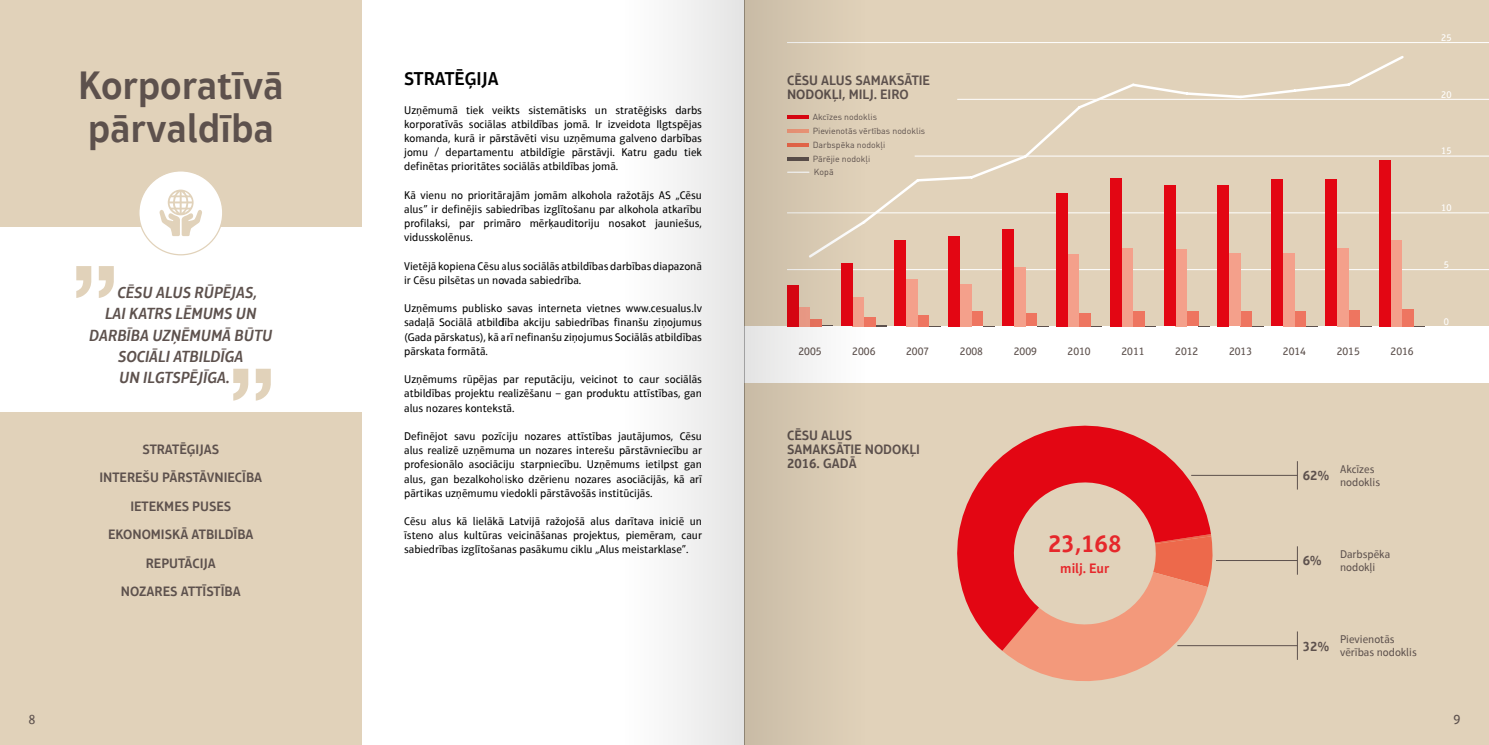
<style>
.page{position:relative;width:1489px;height:745px;background:#fff}
.page>*{position:absolute;margin:0;border:0;box-sizing:border-box;transform-origin:0 0}
.t1{font:600 40px/42.5px "Aptifer Sans Com";color:#5d514d}
.t2{font:600 25px "Aptifer Sans Com";color:#e6272b}
.t3{font:600 18.75px "Aptifer Sans Com";color:#000}
.t4{font:italic 600 16.25px "Aptifer Sans Com";color:#5d514d}
.t5{font:600 13.75px/14.1px "Aptifer Sans Com";color:#5d514d}
.t6{font:600 13.75px "Aptifer Sans Com";color:#e6272b}
.t7{font:13.75px "Aptifer Sans Com";color:#5d514d}
.t8{font:11.25px/14.1px "Aptifer Sans Com";color:#000;text-align:justify}
.t9{font:11.25px/12.5px "Aptifer Sans Com";color:#5d514d}
.t10{font:10px "Aptifer Sans Com";color:#fff}
.t11{font:8.75px/13.8px "DIN Pro";color:#5d514d}
</style>
<div class="page">
<div style="left:0;top:0;width:361px;height:744px;background:#e1d2ba"></div>
<div style="left:744px;top:0;width:744px;height:744px;background:#e1d2ba"></div>
<div style="left:744px;top:326px;width:744px;height:57px;background:#fff"></div>
<hr style="left:787px;top:269px;width:701px;height:1px;background:#fff">
<hr style="left:787px;top:212px;width:701px;height:1px;background:#fff">
<hr style="left:914px;top:156px;width:574px;height:1px;background:#fff">
<hr style="left:957px;top:99px;width:531px;height:1px;background:#fff">
<hr style="left:787px;top:42px;width:701px;height:1px;background:#fff">
<svg style="left:985px;top:425px;width:225px;height:225px;fill:#e30613"></svg>
<svg style="left:1002px;top:477px;width:211px;height:204px"></svg>
<svg style="left:1296px;top:461px;width:1px;height:28px"></svg>
<hr style="left:1191px;top:475px;width:106px;height:1px;background:#5d514d">
<svg style="left:1296px;top:547px;width:1px;height:27px"></svg>
<hr style="left:1215px;top:560px;width:82px;height:1px;background:#5d514d">
<svg style="left:1296px;top:632px;width:1px;height:27px"></svg>
<hr style="left:1177px;top:645px;width:120px;height:1px;background:#5d514d">
<div style="left:1025px;top:313px;width:11px;height:13px;background:#ee7560"></div>
<div style="left:1013px;top:267px;width:12px;height:59px;background:#f4a08b"></div>
<div style="left:1002px;top:229px;width:11px;height:97px;background:#e30613"></div>
<svg style="left:1090px;top:326px;width:12px;height:1px"></svg>
<div style="left:1079px;top:313px;width:11px;height:13px;background:#ee7560"></div>
<div style="left:1067px;top:254px;width:12px;height:72px;background:#f4a08b"></div>
<div style="left:1056px;top:193px;width:11px;height:133px;background:#e30613"></div>
<div style="left:1132px;top:311px;width:12px;height:15px;background:#ee7560"></div>
<div style="left:1121px;top:248px;width:11px;height:78px;background:#f4a08b"></div>
<div style="left:1109px;top:178px;width:12px;height:148px;background:#e30613"></div>
<div style="left:1186px;top:311px;width:12px;height:15px;background:#ee7560"></div>
<div style="left:1175px;top:249px;width:11px;height:77px;background:#f4a08b"></div>
<div style="left:1163px;top:185px;width:12px;height:141px;background:#e30613"></div>
<div style="left:1240px;top:311px;width:12px;height:15px;background:#ee7560"></div>
<div style="left:1228px;top:253px;width:12px;height:73px;background:#f4a08b"></div>
<div style="left:1217px;top:185px;width:11px;height:141px;background:#e30613"></div>
<svg style="left:1305px;top:326px;width:12px;height:1px"></svg>
<div style="left:1294px;top:311px;width:11px;height:15px;background:#ee7560"></div>
<div style="left:1282px;top:253px;width:12px;height:73px;background:#f4a08b"></div>
<div style="left:1271px;top:179px;width:11px;height:147px;background:#e30613"></div>
<svg style="left:1359px;top:326px;width:12px;height:1px"></svg>
<div style="left:1348px;top:309px;width:11px;height:17px;background:#ee7560"></div>
<div style="left:1336px;top:248px;width:12px;height:78px;background:#f4a08b"></div>
<div style="left:1325px;top:179px;width:11px;height:147px;background:#e30613"></div>
<div style="left:1401px;top:309px;width:12px;height:17px;background:#ee7560"></div>
<div style="left:1390px;top:240px;width:11px;height:86px;background:#f4a08b"></div>
<div style="left:1378px;top:160px;width:12px;height:166px;background:#e30613"></div>
<svg style="left:985px;top:56px;width:420px;height:204px"></svg>
<div style="left:0;top:227px;width:372px;height:184px;background:#fff"></div>
<svg style="left:76px;top:266px;width:38px;height:32px"></svg>
<svg style="left:233px;top:368px;width:38px;height:32px"></svg>
<div style="left:139px;top:171px;width:84px;height:83px;background:#fff;border-radius:50%"></div>
<svg style="left:159px;top:189px;width:43px;height:47px"></svg>
<div style="left:503px;top:0;width:241px;height:744px;background:linear-gradient(to right,#fff,#ebebeb)"></div>
<svg style="left:745px;top:0;width:240px;height:744px"></svg>
<hr style="left:744px;top:0;width:1px;height:744px;background:#ccc">
<h1 class="t1" style="left:78px;top:64px;width:207px">KORPORATĪVĀ<br>PĀRVALDĪBA</h1>
<h3 class="t4" style="left:117px;top:283px;width:141px">CĒSU ALUS RŪPĒJAS,</h3>
<h3 class="t4" style="left:105px;top:304px;width:153px">LAI KATRS LĒMUMS UN</h3>
<h3 class="t4" style="left:89px;top:325px;width:184px">DARBĪBA UZŅĒMUMĀ BŪTU</h3>
<h3 class="t4" style="left:118px;top:346px;width:127px">SOCIĀLI ATBILDĪGA</h3>
<h3 class="t4" style="left:119px;top:368px;width:112px">UN ILGTSPĒJĪGA.</h3>
<p class="t5" style="left:142px;top:442px;width:16px">STRATĒĢIJAS</p>
<p class="t5" style="left:99px;top:470px;width:13px">INTEREŠU</p>
<p class="t5" style="left:162px;top:470px;width:9px">PĀRSTĀVNIECĪBA</p>
<p class="t5" style="left:130px;top:498px;width:13px">IETEKMES</p>
<p class="t5" style="left:192px;top:498px;width:9px">PUSES</p>
<p class="t5" style="left:108px;top:527px;width:17px">EKONOMISKĀ</p>
<p class="t5" style="left:192px;top:527px;width:8px">ATBILDĪBA</p>
<p class="t5" style="left:146px;top:555px;width:16px">REPUTĀCIJA</p>
<p class="t5" style="left:121px;top:584px;width:18px">NOZARES</p>
<p class="t5" style="left:181px;top:584px;width:8px">ATTĪSTĪBA</p>
<h3 class="t3" style="left:404px;top:68px;width:96px">STRATĒĢIJA</h3>
<p class="t8" style="left:404px;top:103px;width:299px">Uzņēmumā tiek veikts sistemātisks un stratēģisks darbs korporatīvās sociālas atbildības jomā. Ir izveidota Ilgtspējas komanda, kurā ir pārstāvēti visu uzņēmuma galveno darbības jomu / departamentu atbildīgie pārstāvji. Katru gadu tiek definētas prioritātes sociālās atbildības jomā.</p>
<p class="t8" style="left:404px;top:188px;width:299px">Kā vienu no prioritārajām jomām alkohola ražotājs AS „Cēsu alus” ir definējis sabiedrības izglītošanu par alkohola atkarību profilaksi, par primāro mērķauditoriju nosakot jauniešus, vidusskolēnus.</p>
<p class="t8" style="left:404px;top:258px;width:299px">Vietējā kopiena Cēsu alus sociālās atbildības darbības diapazonā ir Cēsu pilsētas un novada sabiedrība.</p>
<p class="t8" style="left:404px;top:301px;width:299px">Uzņēmums publisko savas interneta vietnes www.cesualus.lv sadaļā Sociālā atbildība akciju sabiedrības finanšu ziņojumus (Gada pārskatus), kā arī nefinanšu ziņojumus Sociālās atbildības pārskata formātā.</p>
<p class="t8" style="left:404px;top:372px;width:299px">Uzņēmums rūpējas par reputāciju, veicinot to caur sociālās atbildības projektu realizēšanu – gan produktu attīstības, gan alus nozares kontekstā.</p>
<p class="t8" style="left:404px;top:429px;width:299px">Definējot savu pozīciju nozares attīstības jautājumos, Cēsu alus realizē uzņēmuma un nozares interešu pārstāvniecību ar profesionālo asociāciju starpniecību. Uzņēmums ietilpst gan alus, gan bezalkoholisko dzērienu nozares asociācijās, kā arī pārtikas uzņēmumu viedokli pārstāvošās institūcijās.</p>
<p class="t8" style="left:404px;top:514px;width:299px">Cēsu alus kā lielākā Latvijā ražojošā alus darītava iniciē un īsteno alus kultūras veicināšanas projektus, piemēram, caur sabiedrības izglītošanas pasākumu ciklu „Alus meistarklase”.</p>
<p class="t5" style="left:787px;top:73px;width:77px">CĒSU ALUS SAMAKSĀTIE<br>NODOK</p>
<p class="t5" style="left:831px;top:87px;width:24px">ĻI, MILJ</p>
<p class="t5" style="left:873px;top:87px;width:22px">. EIRO</p>
<p class="t11" style="left:812px;top:110px;width:114px">Akcīzes nodoklis<br>Pievienotās vērtības nodoklis<br>Darbspēka nodokļi<br>Pārējie nodokļi<br>Kopā</p>
<p class="t9" style="left:798px;top:344px;width:25px">2005</p>
<p class="t9" style="left:852px;top:344px;width:25px">2006</p>
<p class="t9" style="left:906px;top:344px;width:25px">2007</p>
<p class="t9" style="left:959px;top:344px;width:25px">2008</p>
<p class="t9" style="left:1013px;top:344px;width:25px">2009</p>
<p class="t9" style="left:1067px;top:344px;width:25px">2010</p>
<p class="t9" style="left:1121px;top:344px;width:25px">2011</p>
<p class="t9" style="left:1175px;top:344px;width:25px">2012</p>
<p class="t9" style="left:1228px;top:344px;width:25px">2013</p>
<p class="t9" style="left:1282px;top:344px;width:25px">2014</p>
<p class="t9" style="left:1336px;top:344px;width:25px">2015</p>
<p class="t9" style="left:1390px;top:344px;width:25px">2016</p>
<p class="t10" style="left:1441px;top:32px;width:12px">25</p>
<p class="t10" style="left:1441px;top:88px;width:12px">20</p>
<p class="t10" style="left:1441px;top:145px;width:12px">15</p>
<p class="t10" style="left:1441px;top:202px;width:12px">10</p>
<p class="t10" style="left:1443px;top:258px;width:7px">5</p>
<p class="t10" style="left:1443px;top:315px;width:7px">0</p>
<p class="t5" style="left:787px;top:428px;width:16px">CĒSU</p>
<p class="t5" style="left:821px;top:428px;width:9px">ALUS</p>
<p class="t5" style="left:787px;top:442px;width:9px">SAMAKSĀTIE</p>
<p class="t5" style="left:864px;top:442px;width:10px">NODOK</p>
<p class="t5" style="left:909px;top:442px;width:10px">ĻI</p>
<p class="t5" style="left:787px;top:456px;width:46px">2016. GADĀ</p>
<h2 class="t2" style="left:1048px;top:528px;width:75px">23,168</h2>
<p class="t6" style="left:1060px;top:560px;width:51px">MILJ. EUR</p>
<p class="t5" style="left:1302px;top:468px;width:28px">62%</p>
<p class="t9" style="left:1339px;top:463px;width:41px">Akcīzes nodoklis</p>
<p class="t5" style="left:1302px;top:553px;width:20px">6%</p>
<p class="t9" style="left:1339px;top:548px;width:52px">Darbspēka nodokļi</p>
<p class="t5" style="left:1302px;top:638px;width:28px">32%</p>
<p class="t9" style="left:1339px;top:633px;width:78px">Pievienotās vērības nodoklis</p>
<p class="t7" style="left:28px;top:710px;width:9px">8</p>
<p class="t7" style="left:1453px;top:710px;width:9px">9</p>
</div>
